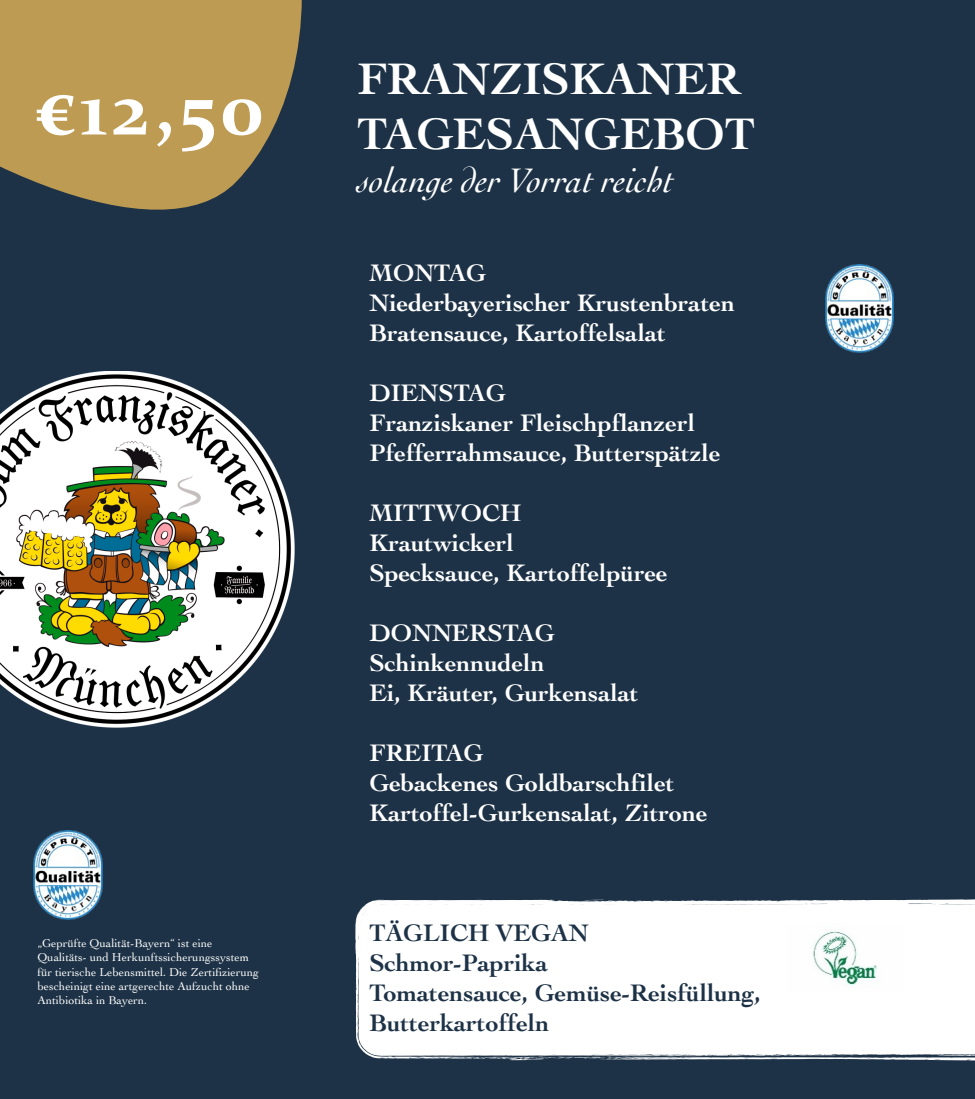
<style>
.page{position:relative;width:975px;height:1099px;background:#fff}
.page>*{position:absolute;margin:0;border:0;box-sizing:border-box;transform-origin:0 0}
.t1{font:700 75.94px "Constantia";color:#fff}
.t2{font:700 46.25px/55.5px "Cochin";color:#fff}
.t3{font:italic 35.62px "Cochin";color:#fff}
.t4{font:700 25px/30px "Cochin";color:#fff}
.t5{font:700 25px/30px "Cochin";color:#1d3246}
.t6{font:11.88px/14.2px "Cochin";color:#fff}
</style>
<div class="page">
<div style="left:0;top:0;width:974px;height:1098px;background:#1d3246"></div>
<div style="left:355px;top:899px;width:619px;height:161px;background:#fff"></div>
<img style="left:0;top:372px;width:294px;height:355px">
<svg style="left:0;top:0;width:302px;height:210px;fill:#bd9b52"></svg>
<img style="left:825px;top:264px;width:68px;height:89px">
<img style="left:34px;top:830px;width:68px;height:89px">
<img style="left:786px;top:923px;width:118px;height:68px">
<h1 class="t1" style="left:35px;top:56px;width:230px">€12,50</h1>
<p class="t6" style="left:37px;top:935px;width:223px">„Geprüfte Qualität-Bayern“ ist eine Qualitäts- und Herkunftssicherungssystem für tierische Lebensmittel. Die Zertifizierung bescheinigt eine artgerechte Aufzucht ohne Antibiotika in Bayern.</p>
<h2 class="t2" style="left:357px;top:49px;width:399px">FRANZISKANER<br>TAGESANGEBOT</h2>
<h3 class="t3" style="left:357px;top:156px;width:318px">solange der Vorrat reicht</h3>
<p class="t4" style="left:369px;top:256px;width:367px">MONTAG<br>Niederbayerischer Krustenbraten<br>Bratensauce, Kartoffelsalat</p>
<p class="t4" style="left:369px;top:376px;width:352px">DIENSTAG<br>Franziskaner Fleischpflanzerl<br>Pfefferrahmsauce, Butterspätzle</p>
<p class="t4" style="left:369px;top:496px;width:300px">MITTWOCH<br>Krautwickerl<br>Specksauce, Kartoffelpüree</p>
<p class="t4" style="left:369px;top:616px;width:271px">DONNERSTAG<br>Schinkennudeln<br>Ei, Kräuter, Gurkensalat</p>
<p class="t4" style="left:369px;top:736px;width:340px">FREITAG<br>Gebackenes Goldbarschfilet<br>Kartoffel-Gurkensalat, Zitrone</p>
<p class="t5" style="left:369px;top:916px;width:393px">TÄGLICH VEGAN<br>Schmor-Paprika<br>Tomatensauce, Gemüse-Reisfüllung,<br>Butterkartoffeln</p>
</div>
